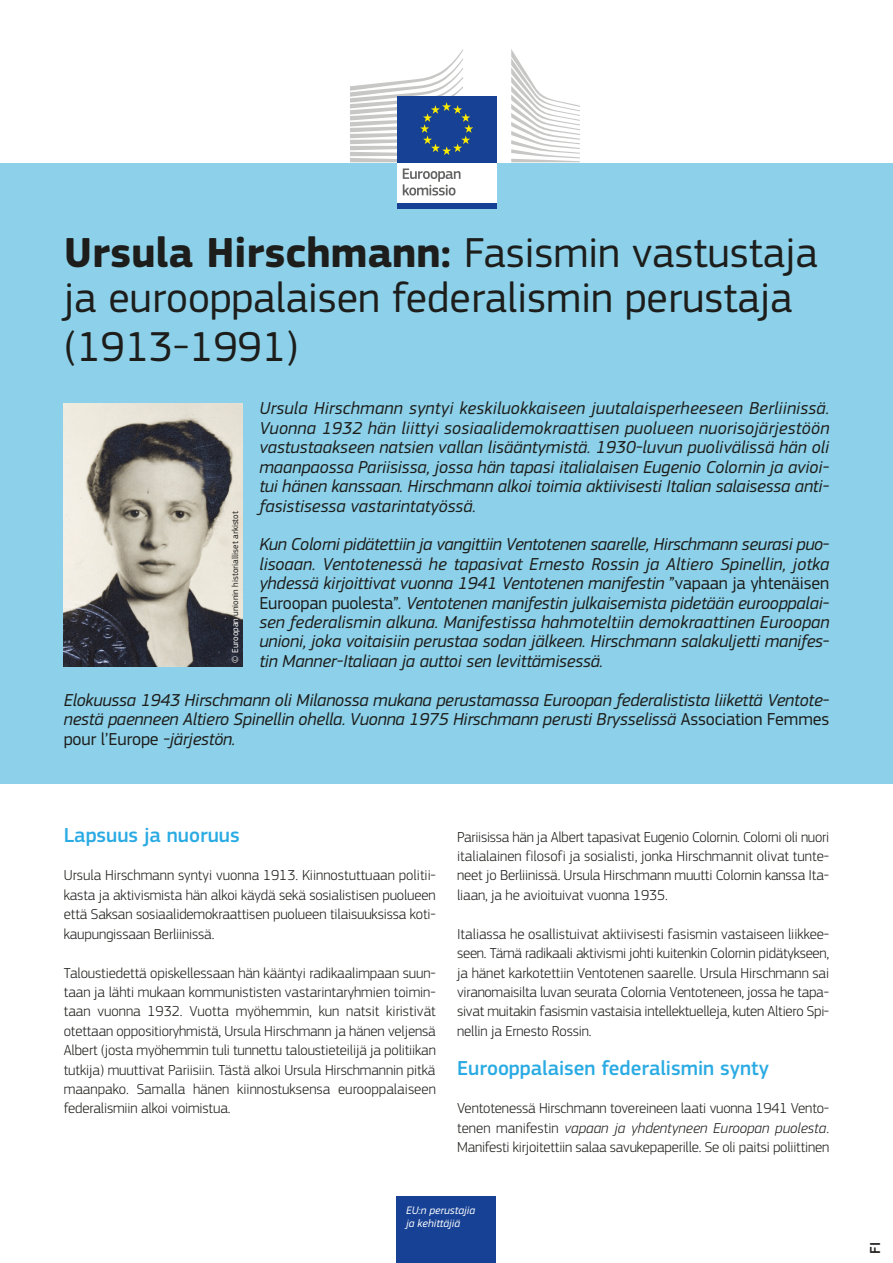
<style>
.page{position:relative;width:893px;height:1263px;background:#fff}
.page>*{position:absolute;margin:0;border:0;box-sizing:border-box;transform-origin:0 0}
.t1{font:43.5px/45px "EC Square Sans Pro";color:#1d1d1b}
.Intertitres{font:500 21px "EC Square Sans Pro";color:#2babe3}
.Intro{font:italic 18px/19.4px "EC Square Sans Pro";letter-spacing:-.01em;color:#1d1d1b;text-align:justify}
.Body{font:300 15px/19.4px "EC Square Sans Pro";letter-spacing:-.01em;color:#1d1d1b;text-align:justify}
.Language_code{font:500 15px "EC Square Sans Pro";color:#1d1d1b}
.t2{font:italic 11.25px/13.5px "EC Square Sans Pro";color:#fff}
.Copyright{font:9px "EC Square Sans Pro";color:#1d1d1b}
.s1{font-weight:700}
.s2{font-style:normal}
.s3{color:#fff}
.s4{font-style:italic}
</style>
<div class="page">
<div style="left:0;top:162px;width:893px;height:621px;background:#8cd1e9"></div>
<img style="left:64px;top:404px;width:178px;height:263px">
<div style="left:397px;top:1197px;width:99px;height:66px;background:#164194"></div>
<svg style="left:303px;top:96px;width:324px;height:113px"></svg>
<div style="left:397px;top:160px;width:99px;height:44px;background:#fff"></div>
<div style="left:397px;top:203px;width:99px;height:6px;background:#164194"></div>
<svg style="left:511px;top:49px;width:69px;height:113px"></svg>
<div style="left:397px;top:96px;width:99px;height:66px;background:#164194"></div>
<svg style="left:350px;top:49px;width:123px;height:113px"></svg>
<svg style="left:403px;top:168px;width:57px;height:27px"></svg>
<p class="t1" style="left:64px;top:230px;width:756px"><span class="s1">Ursula Hirschmann:</span> Fasismin vastustaja ja eurooppalaisen federalismin perustaja</p>
<p class="t1" style="left:64px;top:324px;width:236px">(1913‑1991)</p>
<p class="Intro" style="left:259px;top:399px;width:572px">Ursula Hirschmann syntyi keskiluokkaiseen juutalaisperheeseen Berliinissä.<br>Vuonna 1932 hän liittyi sosiaalidemokraattisen puolueen nuorisojärjestöön vastustaakseen natsien vallan lisääntymistä. 1930-luvun puolivälissä hän oli maanpaossa Pariisissa, jossa hän tapasi italialaisen Eugenio Colornin ja avioi&shy;tui hänen kanssaan. Hirschmann alkoi toimia aktiivisesti Italian salaisessa anti&shy;fasistisessa vastarintatyössä.</p>
<p class="Intro" style="left:259px;top:535px;width:572px">Kun Colorni pidätettiin ja vangittiin Ventotenen saarelle, Hirschmann seurasi puo&shy;lisoaan. Ventotenessä he tapasivat Ernesto Rossin ja Altiero Spinellin, jotka yhdessä kirjoittivat vuonna 1941 Ventotenen manifestin <span class="s2">”vapaan ja yhtenäisen Euroopan puolesta”</span>. Ventotenen manifestin julkaisemista pidetään eurooppalai&shy;sen federalismin alkuna. Manifestissa hahmoteltiin demokraattinen Euroopan unioni, joka voitaisiin perustaa sodan jälkeen. Hirschmann salakuljetti manifes&shy;tin Manner-Italiaan ja auttoi sen levittämisessä.</p>
<p class="Intro" style="left:64px;top:690px;width:767px">Elokuussa 1943 Hirschmann oli Milanossa mukana perustamassa Euroopan federalistista liikettä Ventote&shy;nestä paenneen Altiero Spinellin ohella. Vuonna 1975 Hirschmann perusti Brysselissä <span class="s2">Association Femmes pour l’Europe</span> -järjestön.</p>
<p class="Copyright" style="left:230px;top:663px;width:153px;rotate:-90deg"><span class="s3">© Euroopan</span> unionin historialliset arkistot</p>
<p class="Intertitres" style="left:64px;top:822px;width:177px">Lapsuus ja nuoruus</p>
<p class="Body" style="left:64px;top:866px;width:374px">Ursula Hirschmann syntyi vuonna 1913. Kiinnostuttuaan politii&shy;kasta ja aktivismista hän alkoi käydä sekä sosialistisen puolueen että Saksan sosiaalidemokraattisen puolueen tilaisuuksissa koti&shy;kaupungissaan Berliinissä.</p>
<p class="Body" style="left:64px;top:963px;width:374px">Taloustiedettä opiskellessaan hän kääntyi radikaalimpaan suun&shy;taan ja lähti mukaan kommunististen vastarintaryhmien toimin&shy;taan vuonna 1932. Vuotta myöhemmin, kun natsit kiristivät otettaan oppositioryhmistä, Ursula Hirschmann ja hänen veljensä Albert (josta myöhemmin tuli tunnettu taloustieteilijä ja politiikan tutkija) muuttivat Pariisiin. Tästä alkoi Ursula Hirschmannin pitkä maanpako. Samalla hänen kiinnostuksensa eurooppalaiseen federalismiin alkoi voimistua.</p>
<p class="Body" style="left:457px;top:827px;width:374px">Pariisissa hän ja Albert tapasivat Eugenio Colornin. Colorni oli nuori italialainen filosofi ja sosialisti, jonka Hirschmannit olivat tunte&shy;neet jo Berliinissä. Ursula Hirschmann muutti Colornin kanssa Ita&shy;liaan, ja he avioituivat vuonna 1935.</p>
<p class="Body" style="left:457px;top:924px;width:374px">Italiassa he osallistuivat aktiivisesti fasismin vastaiseen liikkee&shy;seen. Tämä radikaali aktivismi johti kuitenkin Colornin pidätykseen, ja hänet karkotettiin Ventotenen saarelle. Ursula Hirschmann sai viranomaisilta luvan seurata Colornia Ventoteneen, jossa he tapa&shy;sivat muitakin fasismin vastaisia intellektuelleja, kuten Altiero Spi&shy;nellin ja Ernesto Rossin.</p>
<p class="Intertitres" style="left:457px;top:1055px;width:314px">Eurooppalaisen federalismin synty</p>
<p class="Body" style="left:457px;top:1099px;width:374px">Ventotenessä Hirschmann tovereineen laati vuonna 1941 Vento&shy;tenen manifestin <span class="s4">vapaan ja yhdentyneen Euroopan puolesta</span>.<br>Manifesti kirjoitettiin salaa savukepaperille. Se oli paitsi poliittinen</p>
<p class="t2" style="left:406px;top:1203px;width:71px">EU:n perustajia ja kehittäjiä</p>
<p class="Language_code" style="left:866px;top:1254px;width:13px;rotate:-90deg">FI</p>
</div>
